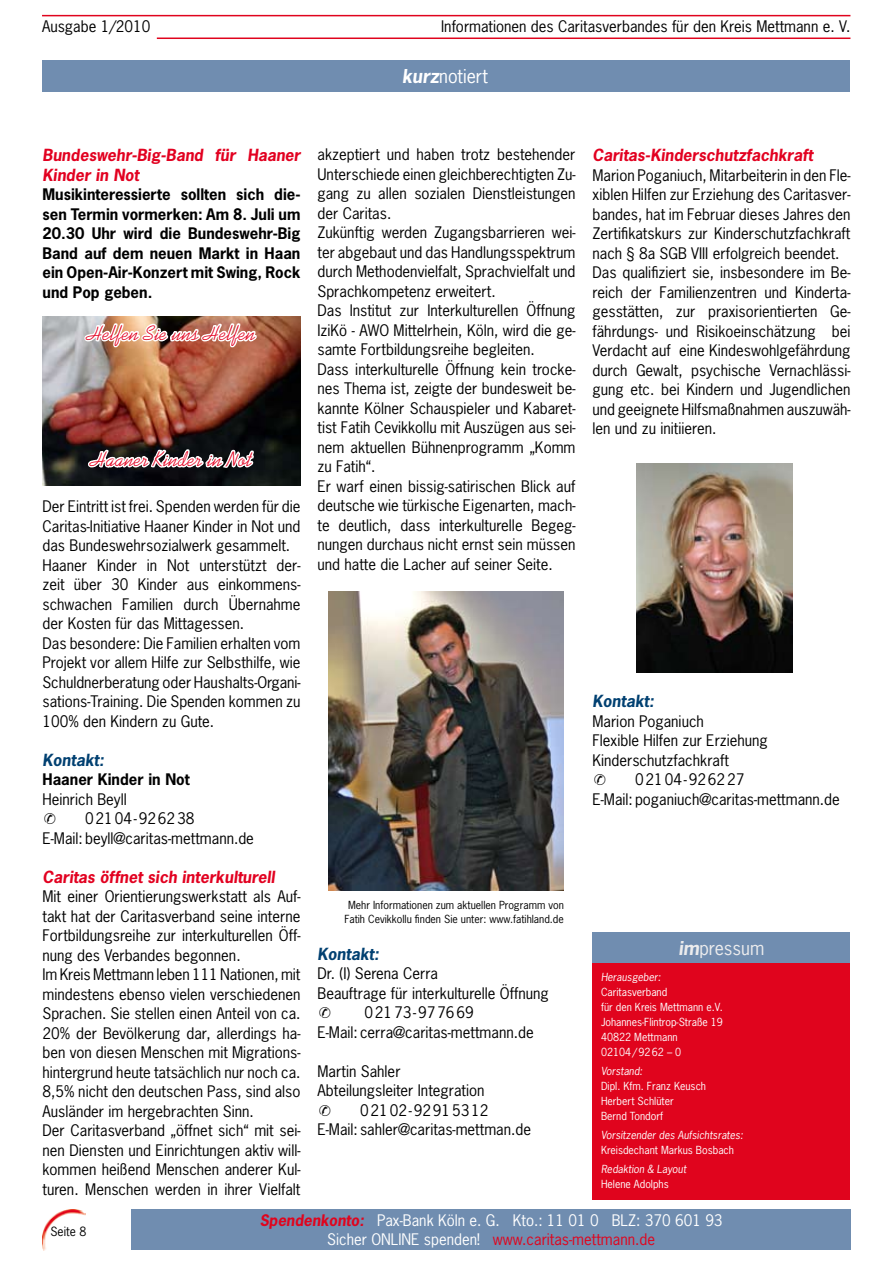
<style>
.page{position:relative;width:893px;height:1263px;background:#fff}
.page>*{position:absolute;margin:0;border:0;box-sizing:border-box;transform-origin:0 0}
.t1{font:21px "Kaufmann";letter-spacing:.02em;color:#e20020}
.t2{font:18px "News Gothic Std";color:#fff}
.t3{font:18px "News Gothic Std";color:#ececed}
.t4{font:italic 700 15.75px/19.5px "News Gothic Std";color:#e20020}
.t5{font:italic 700 15.75px "News Gothic Std";color:#004071}
.t6{font:15px/19.5px "News Gothic Std";color:#000}
.t7{font:700 15px/19.5px "News Gothic Std";color:#000;text-align:justify}
.t8{font:15px/19.5px "News Gothic Std";color:#fff;text-align:center}
.t9{font:12px "News Gothic Std";color:#000}
.t10{font:10.5px/15px "News Gothic";color:#fff}
.t11{font:10.5px/13.5px "News Gothic";color:#000;text-align:center}
.t12{font:italic 10.5px "News Gothic Std";color:#fff}
.s1{font-weight:700;font-style:italic}
.s2{font-weight:700;font-style:italic;color:#e0041d}
.s3{color:#e0041d}
</style>
<div class="page">
<hr style="left:157px;top:38px;width:693px;height:1px;background:#e0041d">
<hr style="left:42px;top:15px;width:808px;height:1px;background:#e0041d">
<div style="left:131px;top:1209px;width:719px;height:41px;background:#708db0"></div>
<img style="left:43px;top:1210px;width:42px;height:40px">
<div style="left:43px;top:60px;width:807px;height:31px;background:#708db0"></div>
<div style="left:592px;top:932px;width:258px;height:32px;background:#708db0"></div>
<div style="left:592px;top:963px;width:258px;height:236px;background:#e0041d"></div>
<img style="left:43px;top:316px;width:257px;height:169px">
<svg style="left:83px;top:14px;width:176px;height:472px"></svg>
<img style="left:328px;top:591px;width:235px;height:300px">
<img style="left:637px;top:464px;width:155px;height:208px">
<p class="t6" style="left:42px;top:17px;width:110px">Ausgabe 1/2010</p>
<p class="t6" style="left:441px;top:17px;width:411px">Informationen des Caritasverbandes für den Kreis Mettmann e. V.</p>
<p class="t2" style="left:402px;top:64px;width:87px"><span class="s1">kurz</span>notiert</p>
<p class="t4" style="left:43px;top:146px;width:259px">Bundeswehr-Big-Band für Haaner<br>Kinder in Not</p>
<p class="t7" style="left:43px;top:184px;width:259px">Musikinteressierte sollten sich die&shy;sen Termin vormerken: Am 8. Juli um 20.30 Uhr wird die Bundeswehr-Big Band auf dem neuen Markt in Haan ein Open-Air-Konzert mit Swing, Rock und Pop geben.</p>
<h1 class="t1" style="left:88px;top:321px;width:169px">Helfen Sie uns Helfen</h1>
<h1 class="t1" style="left:91px;top:447px;width:162px">Haaner Kinder in Not</h1>
<p class="t6" style="left:43px;top:497px;width:259px">Der Eintritt ist frei. Spenden werden für die Caritas-Initiative Haaner Kinder in Not und das Bundeswehrsozialwerk gesammelt.<br>Haaner Kinder in Not unterstützt der&shy;zeit über 30 Kinder aus einkommens&shy;schwachen Familien durch Übernahme der Kosten für das Mittagessen.<br>Das besondere: Die Familien erhalten vom Projekt vor allem Hilfe zur Selbsthilfe, wie Schuldnerberatung oder Haushalts-Organi&shy;sations-Training. Die Spenden kommen zu 100% den Kindern zu Gute.</p>
<p class="t5" style="left:43px;top:749px;width:63px">Kontakt:</p>
<p class="t7" style="left:43px;top:769px;width:149px">Haaner Kinder in Not</p>
<p class="t6" style="left:43px;top:789px;width:86px">Heinrich Beyll</p>
<p class="t6" style="left:85px;top:809px;width:111px">02104-926238</p>
<p class="t6" style="left:43px;top:828px;width:213px">E-Mail: beyll@caritas-mettmann.de</p>
<p class="t4" style="left:43px;top:867px;width:234px">Caritas öffnet sich interkulturell</p>
<p class="t6" style="left:43px;top:887px;width:259px">Mit einer Orientierungswerkstatt als Auf&shy;takt hat der Caritasverband seine interne Fortbildungsreihe zur interkulturellen Öff&shy;nung des Verbandes begonnen.<br>Im Kreis Mettmann leben 111 Nationen, mit mindestens ebenso vielen verschiedenen Sprachen. Sie stellen einen Anteil von ca.<br>20% der Bevölkerung dar, allerdings ha&shy;ben von diesen Menschen mit Migrations&shy;hintergrund heute tatsächlich nur noch ca.<br>8,5% nicht den deutschen Pass, sind also Ausländer im hergebrachten Sinn.<br>Der Caritasverband „öffnet sich“ mit sei&shy;nen Diensten und Einrichtungen aktiv will&shy;kommen heißend Menschen anderer Kul&shy;turen. Menschen werden in ihrer Vielfalt</p>
<p class="t6" style="left:317px;top:145px;width:259px">akzeptiert und haben trotz bestehender Unterschiede einen gleichberechtigten Zu&shy;gang zu allen sozialen Dienstleistungen der Caritas.<br>Zukünftig werden Zugangsbarrieren wei&shy;ter abgebaut und das Handlungsspektrum durch Methodenvielfalt, Sprachvielfalt und Sprachkompetenz erweitert.<br>Das Institut zur Interkulturellen Öffnung IziKö - AWO Mittelrhein, Köln, wird die ge&shy;samte Fortbildungsreihe begleiten.<br>Dass interkulturelle Öffnung kein trocke&shy;nes Thema ist, zeigte der bundesweit be&shy;kannte Kölner Schauspieler und Kabaret&shy;tist Fatih Cevikkollu mit Auszügen aus sei&shy;nem aktuellen Bühnenprogramm „Komm zu Fatih“.<br>Er warf einen bissig-satirischen Blick auf deutsche wie türkische Eigenarten, mach&shy;te deutlich, dass interkulturelle Begeg&shy;nungen durchaus nicht ernst sein müssen und hatte die Lacher auf seiner Seite.</p>
<p class="t11" style="left:344px;top:898px;width:221px">Mehr Informationen zum aktuellen Programm von<br>Fatih Cevikkollu finden Sie unter: www.fatihland.de</p>
<p class="t5" style="left:317px;top:943px;width:63px">Kontakt:</p>
<p class="t6" style="left:317px;top:964px;width:122px">Dr. (I) Serena Cerra</p>
<p class="t6" style="left:317px;top:983px;width:233px">Beauftrage für interkulturelle Öffnung</p>
<p class="t6" style="left:364px;top:1003px;width:111px">02173-977669</p>
<p class="t6" style="left:317px;top:1022px;width:218px">E-Mail: cerra@caritas-mettmann.de</p>
<p class="t6" style="left:317px;top:1061px;width:85px">Martin Sahler</p>
<p class="t6" style="left:317px;top:1081px;width:169px">Abteilungsleiter Integration</p>
<p class="t6" style="left:360px;top:1100px;width:130px">02102-92915312</p>
<p class="t6" style="left:317px;top:1120px;width:215px">E-Mail: sahler@caritas-mettman.de</p>
<p class="t4" style="left:592px;top:146px;width:222px">Caritas-Kinderschutzfachkraft</p>
<p class="t6" style="left:592px;top:165px;width:259px">Marion Poganiuch, Mitarbeiterin in den Fle&shy;xiblen Hilfen zur Erziehung des Caritasver&shy;bandes, hat im Februar dieses Jahres den Zertifikatskurs zur Kinderschutzfachkraft nach § 8a SGB VIII erfolgreich beendet.<br>Das qualifiziert sie, insbesondere im Be&shy;reich der Familienzentren und Kinderta&shy;gesstätten, zur praxisorientierten Ge&shy;fährdungs- und Risikoeinschätzung bei Verdacht auf eine Kindeswohlgefährdung durch Gewalt, psychische Vernachlässi&shy;gung etc. bei Kindern und Jugendlichen und geeignete Hilfsmaßnahmen auszuwäh&shy;len und zu initiieren.</p>
<p class="t5" style="left:592px;top:691px;width:63px">Kontakt:</p>
<p class="t6" style="left:592px;top:711px;width:113px">Marion Poganiuch</p>
<p class="t6" style="left:592px;top:731px;width:177px">Flexible Hilfen zur Erziehung</p>
<p class="t6" style="left:592px;top:750px;width:138px">Kinderschutzfachkraft</p>
<p class="t6" style="left:635px;top:770px;width:111px">02104-926227</p>
<p class="t6" style="left:592px;top:789px;width:249px">E-Mail: poganiuch@caritas-mettmann.de</p>
<p class="t3" style="left:679px;top:937px;width:87px"><span class="s1">im</span>pressum</p>
<p class="t12" style="left:601px;top:970px;width:61px">Herausgeber:</p>
<p class="t10" style="left:601px;top:984px;width:123px">Caritasverband<br>für den Kreis Mettmann e.V.<br>Johannes-Flintrop-Straße 19<br>40822 Mettmann<br>02104/9262 – 0</p>
<p class="t12" style="left:601px;top:1064px;width:43px">Vorstand:</p>
<p class="t10" style="left:601px;top:1078px;width:107px">Dipl. Kfm. Franz Keusch<br>Herbert Schlüter<br>Bernd Tondorf</p>
<p class="t12" style="left:601px;top:1128px;width:144px">Vorsitzender des Aufsichtsrates:</p>
<p class="t10" style="left:601px;top:1142px;width:135px">Kreisdechant Markus Bosbach</p>
<p class="t12" style="left:601px;top:1162px;width:87px">Redaktion &amp; Layout</p>
<p class="t10" style="left:601px;top:1176px;width:69px">Helene Adolphs</p>
<p class="t9" style="left:51px;top:1223px;width:27px">Seite</p>
<p class="t8" style="left:260px;top:1210px;width:464px"><span class="s2">Spendenkonto:</span> Pax-Bank Köln e. G. Kto.: 11 01 0 BLZ: 370 601 93<br>Sicher ONLINE spenden! <span class="s3">www.caritas-mettmann.de</span></p>
</div>
